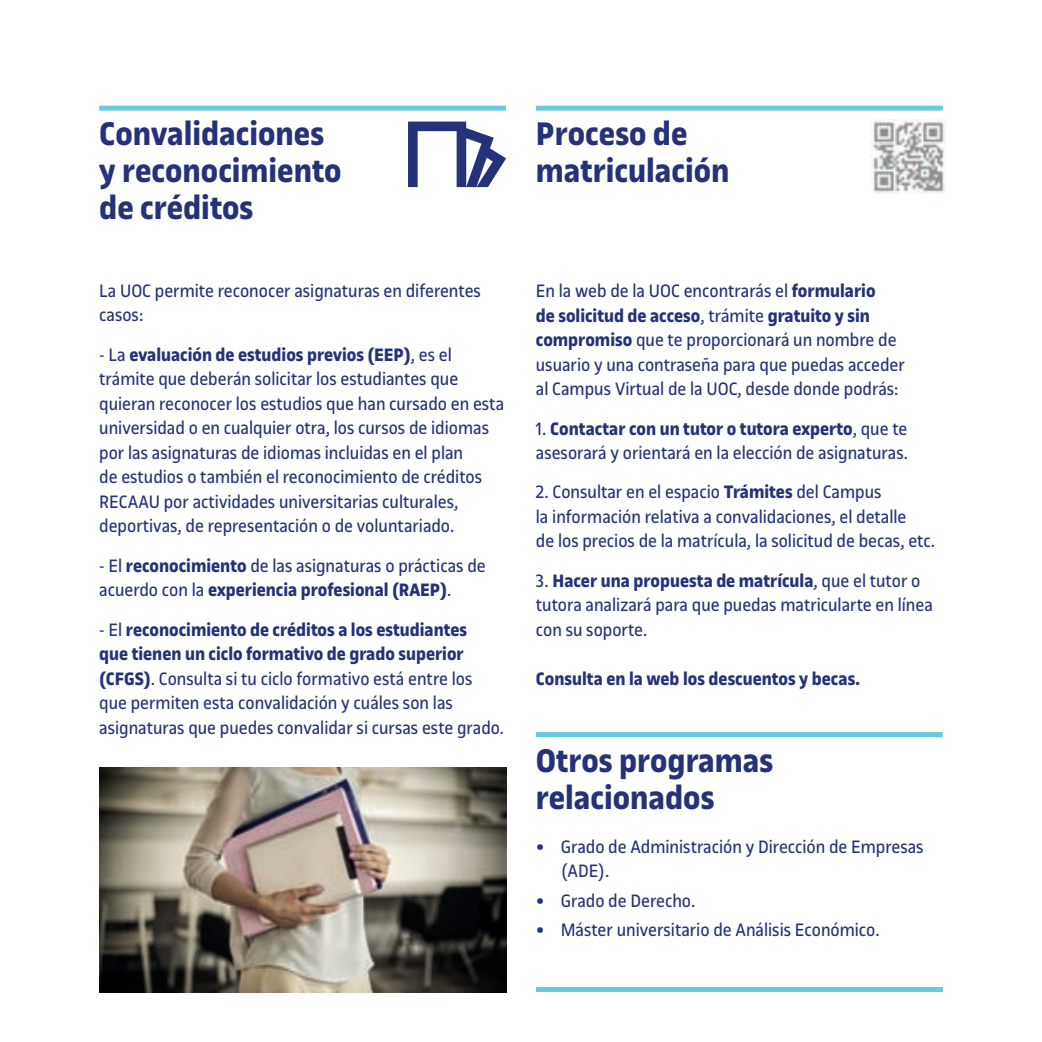
<style>
.page{position:relative;width:1042px;height:1042px;background:#fff}
.page>*{position:absolute;margin:0;border:0;box-sizing:border-box;transform-origin:0 0}
.t1{font:700 35px/36.8px "UOC Sans";color:#253279}
.t2{font:19.25px/24.5px "UOC Sans";color:#253279}
.t3{font:700 19.25px "UOC Sans";color:#253279}
.s1{font-weight:700}
.s2{font-weight:700;font-size:22.75px}
</style>
<div class="page">
<div style="left:536px;top:987px;width:407px;height:5px;background:#67cbdf"></div>
<img style="left:99px;top:767px;width:407px;height:225px">
<div style="left:536px;top:106px;width:407px;height:5px;background:#67cbdf"></div>
<div style="left:536px;top:732px;width:407px;height:5px;background:#67cbdf"></div>
<div style="left:99px;top:106px;width:407px;height:5px;background:#67cbdf"></div>
<img style="left:871px;top:119px;width:74px;height:74px">
<svg style="left:408px;top:122px;width:98px;height:65px"></svg>
<h1 class="t1" style="left:99px;top:116px;width:244px">Convalidaciones y reconocimiento de créditos</h1>
<p class="t2" style="left:99px;top:279px;width:383px">La UOC permite reconocer asignaturas en diferentes casos:</p>
<p class="t2" style="left:99px;top:342px;width:406px">- La <span class="s1">evaluación de estudios previos (EEP)</span>, es el trámite que deberán solicitar los estudiantes que quieran reconocer los estudios que han cursado en esta universidad o en cualquier otra, los cursos de idiomas por las asignaturas de idiomas incluidas en el plan<br>de estudios o también el reconocimiento de créditos RECAAU por actividades universitarias culturales, deportivas, de representación o de voluntariado.</p>
<p class="t2" style="left:99px;top:553px;width:388px">- El <span class="s1">reconocimiento</span> de las asignaturas o prácticas de acuerdo con la <span class="s1">experiencia profesional (RAEP)</span>.</p>
<p class="t2" style="left:99px;top:617px;width:406px">- El <span class="s1">reconocimiento de créditos a los estudiantes<br>que tienen un ciclo formativo de grado superior (CFGS)</span>. Consulta si tu ciclo formativo está entre los que permiten esta convalidación y cuáles son las asignaturas que puedes convalidar si cursas este grado.</p>
<h1 class="t1" style="left:536px;top:116px;width:195px">Proceso de matriculación</h1>
<p class="t2" style="left:536px;top:279px;width:370px">En la web de la UOC encontrarás el <span class="s1">formulario<br>de solicitud de acceso</span>, trámite <span class="s1">gratuito y sin compromiso</span> que te proporcionará un nombre de usuario y una contraseña para que puedas acceder al Campus Virtual de la UOC, desde donde podrás:</p>
<p class="t2" style="left:536px;top:416px;width:374px">1. <span class="s1">Contactar con un tutor o tutora experto</span>, que te asesorará y orientará en la elección de asignaturas.</p>
<p class="t2" style="left:536px;top:480px;width:401px">2. Consultar en el espacio <span class="s1">Trámites</span> del Campus<br>la información relativa a convalidaciones, el detalle<br>de los precios de la matrícula, la solicitud de becas, etc.</p>
<p class="t2" style="left:536px;top:568px;width:398px">3. <span class="s1">Hacer una propuesta de matrícula</span>, que el tutor o tutora analizará para que puedas matricularte en línea con su soporte.</p>
<p class="t3" style="left:536px;top:668px;width:326px">Consulta en la web los descuentos y becas.</p>
<h1 class="t1" style="left:536px;top:742px;width:239px">Otros programas relacionados</h1>
<p class="t2" style="left:561px;top:834px;width:364px;text-indent:-25px"><span class="s2">•</span> Grado de Administración y Dirección de Empresas (ADE).</p>
<p class="t2" style="left:536px;top:888px;width:161px"><span class="s2">•</span> Grado de Derecho.</p>
<p class="t2" style="left:536px;top:918px;width:345px"><span class="s2">•</span> Máster universitario de Análisis Económico.</p>
</div>
